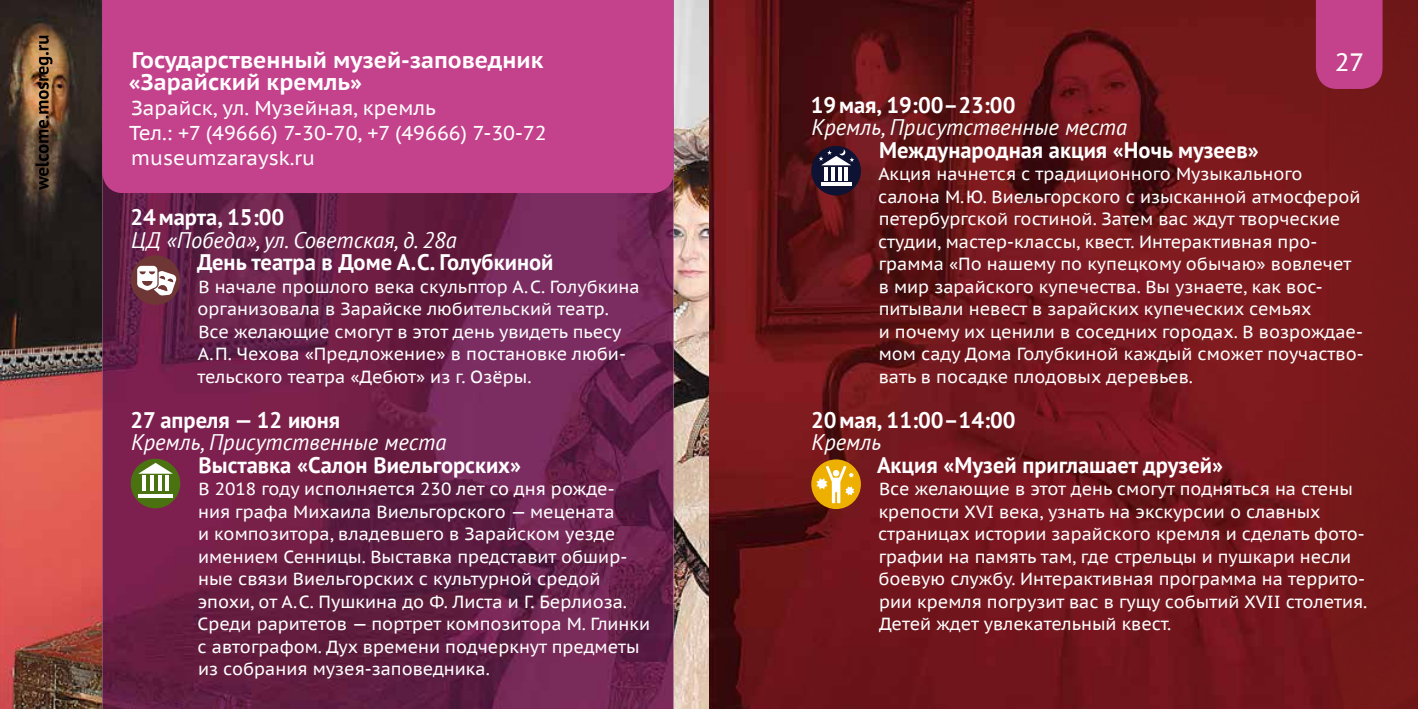
<style>
.page{position:relative;width:1418px;height:709px;background:#fff}
.page>*{position:absolute;margin:0;border:0;box-sizing:border-box;transform-origin:0 0}
.t1{font:25px "PT Sans Caption";color:#fff}
.t2{font:700 22.5px "PT Sans";color:#fff}
.t3{font:italic 22.5px "PT Sans";color:#fff}
.t4{font:700 22.5px "PT Sans Caption";color:#fff}
.t5{font:20px/25px "PT Sans Caption";color:#fff}
.t6{font:17.5px/22.5px "PT Sans Caption";color:#fff}
</style>
<div class="page">
<img style="left:0;top:0;width:709px;height:88px">
<img style="left:673px;top:88px;width:36px;height:621px">
<img style="left:0;top:88px;width:102px;height:621px">
<img style="left:102px;top:193px;width:571px;height:516px">
<img style="left:709px;top:0;width:619px;height:709px">
<div style="left:1328px;top:0;width:89px;height:709px;background:#75191a"></div>
<div style="left:1315px;top:0;width:67px;height:89px;background:#c4418b"></div>
<div style="left:102px;top:0;width:571px;height:193px;background:#c4418b"></div>
<svg style="left:35px;top:35px;width:17px;height:155px;background:#684d33"></svg>
<div style="left:131px;top:255px;width:49px;height:50px;background:#6f3636;border-radius:50%"></div>
<svg style="left:137px;top:266px;width:40px;height:29px"></svg>
<div style="left:131px;top:459px;width:49px;height:49px;background:#4a7211;border-radius:50%"></div>
<hr style="left:142px;top:476px;width:4px;height:15px;background:#fff">
<hr style="left:150px;top:476px;width:4px;height:15px;background:#fff">
<hr style="left:158px;top:476px;width:3px;height:15px;background:#fff">
<hr style="left:165px;top:476px;width:4px;height:15px;background:#fff">
<hr style="left:138px;top:494px;width:35px;height:4px;background:#fff">
<svg style="left:138px;top:463px;width:35px;height:11px"></svg>
<div style="left:811px;top:146px;width:50px;height:49px;background:#0e1233;border-radius:50%"></div>
<hr style="left:821px;top:183px;width:30px;height:3px;background:#fff">
<svg style="left:818px;top:149px;width:36px;height:31px"></svg>
<div style="left:811px;top:459px;width:50px;height:50px;background:#eeb000;border-radius:50%"></div>
<svg style="left:816px;top:466px;width:38px;height:37px"></svg>
<p class="t4" style="left:132px;top:45px;width:413px">Государственный музей-заповедник</p>
<h1 class="t1" style="left:1334px;top:46px;width:31px">27</h1>
<p class="t4" style="left:129px;top:67px;width:235px">«Зарайский кремль»</p>
<p class="t5" style="left:129px;top:95px;width:419px">Зарайск, ул. Музейная, кремль<br>Тел.: +7 (49666) 7-30-70, +7 (49666) 7-30-72 museumzaraysk.ru</p>
<p class="t2" style="left:130px;top:202px;width:155px">24 марта, 15:00</p>
<p class="t3" style="left:131px;top:225px;width:327px">ЦД «Победа», ул. Советская, д. 28а</p>
<p class="t2" style="left:197px;top:247px;width:358px">День театра в Доме А. С. Голубкиной</p>
<p class="t6" style="left:197px;top:275px;width:443px">В начале прошлого века скульптор А. С. Голубкина организовала в Зарайске любительский театр.<br>Все желающие смогут в этот день увидеть пьесу А. П. Чехова «Предложение» в постановке люби&shy;тельского театра «Дебют» из г. Озёры.</p>
<p class="t2" style="left:130px;top:405px;width:211px">27 апреля — 12 июня</p>
<p class="t3" style="left:131px;top:428px;width:317px">Кремль, Присутственные места</p>
<p class="t2" style="left:199px;top:450px;width:324px">Выставка «Салон Виельгорских»</p>
<p class="t6" style="left:197px;top:477px;width:454px">В 2018 году исполняется 230 лет со дня рожде&shy;ния графа Михаила Виельгорского — мецената<br>и композитора, владевшего в Зарайском уезде имением Сенницы. Выставка представит обшир&shy;ные связи Виельгорских с культурной средой эпохи, от А. С. Пушкина до Ф. Листа и Г. Берлиоза.<br>Среди раритетов — портрет композитора М. Глинки с автографом. Дух времени подчеркнут предметы из собрания музея-заповедника.</p>
<p class="t2" style="left:810px;top:90px;width:206px">19 мая, 19:00–23:00</p>
<p class="t3" style="left:811px;top:113px;width:317px">Кремль, Присутственные места</p>
<p class="t2" style="left:879px;top:135px;width:381px">Международная акция «Ночь музеев»</p>
<p class="t6" style="left:878px;top:162px;width:487px">Акция начнется с традиционного Музыкального салона М. Ю. Виельгорского с изысканной атмосферой петербургской гостиной. Затем вас ждут творческие студии, мастер-классы, квест. Интерактивная про&shy;грамма «По нашему по купецкому обычаю» вовлечет в мир зарайского купечества. Вы узнаете, как вос&shy;питывали невест в зарайских купеческих семьях<br>и почему их ценили в соседних городах. В возрождае&shy;мом саду Дома Голубкиной каждый сможет поучаство&shy;вать в посадке плодовых деревьев.</p>
<p class="t2" style="left:811px;top:405px;width:206px">20 мая, 11:00–14:00</p>
<p class="t3" style="left:811px;top:428px;width:71px">Кремль</p>
<p class="t2" style="left:877px;top:450px;width:347px">Акция «Музей приглашает друзей»</p>
<p class="t6" style="left:878px;top:477px;width:491px">Все желающие в этот день смогут подняться на стены крепости XVI века, узнать на экскурсии о славных страницах истории зарайского кремля и сделать фото&shy;графии на память там, где стрельцы и пушкари несли боевую службу. Интерактивная программа на террито&shy;рии кремля погрузит вас в гущу событий XVII столетия.<br>Детей ждет увлекательный квест.</p>
</div>
